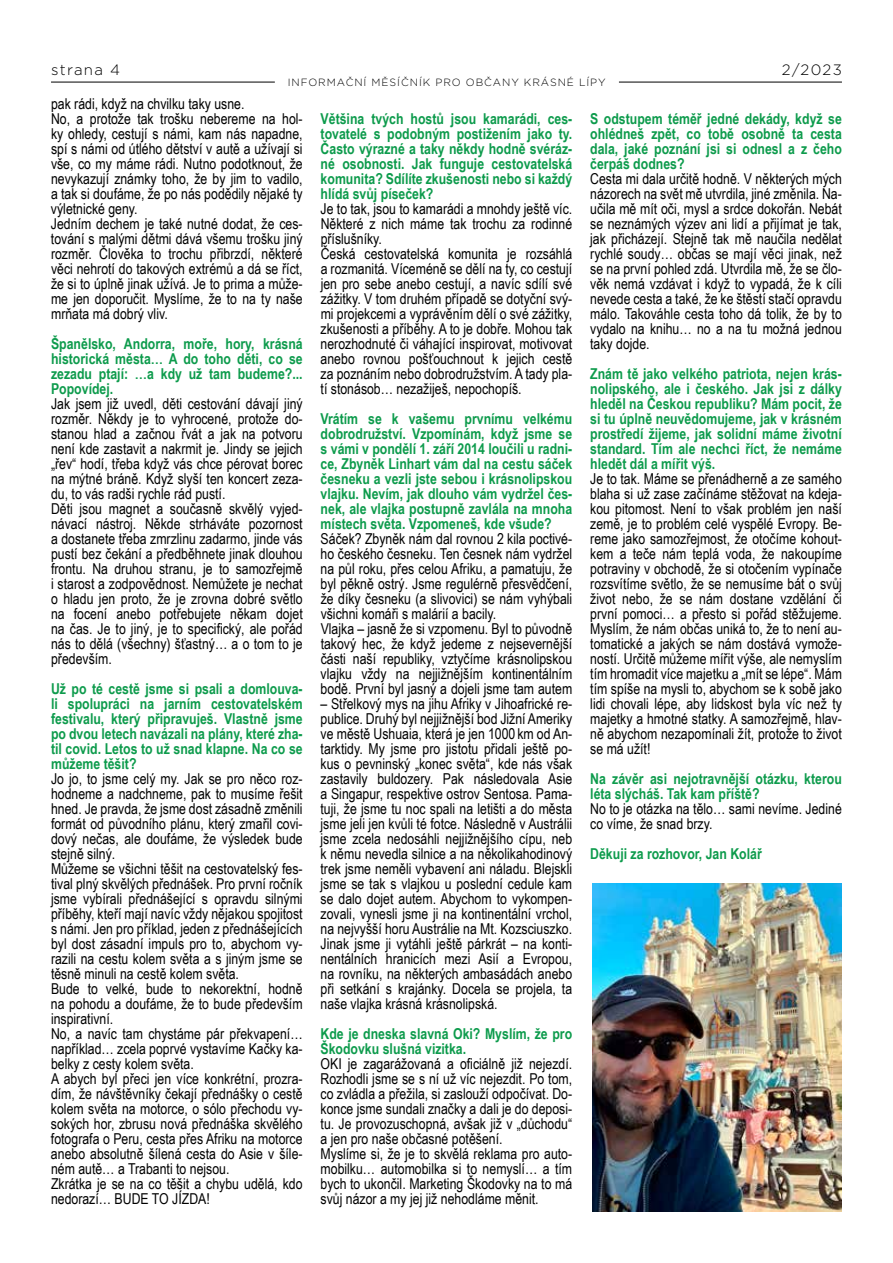
<style>
.page{position:relative;width:893px;height:1263px;background:#fff}
.page>*{position:absolute;margin:0;border:0;box-sizing:border-box;transform-origin:0 0}
.t1{font:15px/15px "Arial Narrow";color:#000}
.t2{font:700 15px/15px "Arial Narrow";color:#0d9b4c;text-align:justify}
.t3{font:300 15px "Gotham Light CE";letter-spacing:.09em;color:#000}
.t4{font:300 10.5px "Gotham Light CE";letter-spacing:.09em;color:#000}
</style>
<div class="page">
<hr style="left:51px;top:82px;width:224px;height:1px;background:#000">
<hr style="left:619px;top:82px;width:223px;height:1px;background:#000">
<img style="left:592px;top:883px;width:250px;height:329px">
<p class="t3" style="left:51px;top:61px;width:71px">strana 4</p>
<p class="t3" style="left:782px;top:61px;width:62px">2/2023</p>
<p class="t4" style="left:288px;top:76px;width:319px">INFORMAČNÍ MĚSÍČNÍK PRO OBČANY KRÁSNÉ LÍPY</p>
<p class="t1" style="left:51px;top:95px;width:253px">pak rádi, když na chvilku taky usne.<br>No, a protože tak trošku nebereme na hol&shy;ky ohledy, cestují s námi, kam nás napadne, spí s námi od útlého dětství v autě a užívají si vše, co my máme rádi. Nutno podotknout, že nevykazují známky toho, že by jim to vadilo, a tak si doufáme, že po nás podědily nějaké ty výletnické geny.<br>Jedním dechem je také nutné dodat, že ces&shy;tování s malými dětmi dává všemu trošku jiný rozměr. Člověka to trochu přibrzdí, některé věci nehrotí do takových extrémů a dá se říct, že si to úplně jinak užívá. Je to prima a může&shy;me jen doporučit. Myslíme, že to na ty naše mrňata má dobrý vliv.</p>
<p class="t2" style="left:51px;top:335px;width:253px">Španělsko, Andorra, moře, hory, krásná historická města… A do toho děti, co se zezadu ptají: …a kdy už tam budeme?...<br>Popovídej.</p>
<p class="t1" style="left:51px;top:395px;width:253px">Jak jsem již uvedl, děti cestování dávají jiný rozměr. Někdy je to vyhrocené, protože do&shy;stanou hlad a začnou řvát a jak na potvoru není kde zastavit a nakrmit je. Jindy se jejich „řev“ hodí, třeba když vás chce pérovat borec na mýtné bráně. Když slyší ten koncert zeza&shy;du, to vás radši rychle rád pustí.<br>Děti jsou magnet a současně skvělý vyjed&shy;návací nástroj. Někde strháváte pozornost a dostanete třeba zmrzlinu zadarmo, jinde vás pustí bez čekání a předběhnete jinak dlouhou frontu. Na druhou stranu, je to samozřejmě i starost a zodpovědnost. Nemůžete je nechat o hladu jen proto, že je zrovna dobré světlo na focení anebo potřebujete někam dojet na čas. Je to jiný, je to specifický, ale pořád nás to dělá (všechny) šťastný… a o tom to je především.</p>
<p class="t2" style="left:51px;top:680px;width:253px">Už po té cestě jsme si psali a domlouva&shy;li spolupráci na jarním cestovatelském festivalu, který připravuješ. Vlastně jsme po dvou letech navázali na plány, které zha&shy;til covid. Letos to už snad klapne. Na co se můžeme těšit?</p>
<p class="t1" style="left:51px;top:770px;width:253px">Jo jo, to jsme celý my. Jak se pro něco roz&shy;hodneme a nadchneme, pak to musíme řešit hned. Je pravda, že jsme dost zásadně změnili formát od původního plánu, který zmařil covi&shy;dový nečas, ale doufáme, že výsledek bude stejně silný.<br>Můžeme se všichni těšit na cestovatelský fes&shy;tival plný skvělých přednášek. Pro první ročník jsme vybírali přednášející s opravdu silnými příběhy, kteří mají navíc vždy nějakou spojitost s námi. Jen pro příklad, jeden z přednášejících byl dost zásadní impuls pro to, abychom vy&shy;razili na cestu kolem světa a s jiným jsme se těsně minuli na cestě kolem světa.<br>Bude to velké, bude to nekorektní, hodně na pohodu a doufáme, že to bude především inspirativní.<br>No, a navíc tam chystáme pár překvapení… například… zcela poprvé vystavíme Kačky ka&shy;belky z cesty kolem světa.<br>A abych byl přeci jen více konkrétní, prozra&shy;dím, že návštěvníky čekají přednášky o cestě kolem světa na motorce, o sólo přechodu vy&shy;sokých hor, zbrusu nová přednáška skvělého fotografa o Peru, cesta přes Afriku na motorce anebo absolutně šílená cesta do Asie v šíle&shy;ném autě… a Trabanti to nejsou.<br>Zkrátka je se na co těšit a chybu udělá, kdo nedorazí… BUDE TO JÍZDA!</p>
<p class="t2" style="left:321px;top:110px;width:253px">Většina tvých hostů jsou kamarádi, ces&shy;tovatelé s podobným postižením jako ty.<br>Často výrazné a taky někdy hodně svéráz&shy;né osobnosti. Jak funguje cestovatelská komunita? Sdílíte zkušenosti nebo si každý hlídá svůj píseček?</p>
<p class="t1" style="left:321px;top:200px;width:253px">Je to tak, jsou to kamarádi a mnohdy ještě víc.<br>Některé z nich máme tak trochu za rodinné příslušníky.<br>Česká cestovatelská komunita je rozsáhlá a rozmanitá. Víceméně se dělí na ty, co cestují jen pro sebe anebo cestují, a navíc sdílí své zážitky. V tom druhém případě se dotyční svý&shy;mi projekcemi a vyprávěním dělí o své zážitky, zkušenosti a příběhy. A to je dobře. Mohou tak nerozhodnuté či váhající inspirovat, motivovat anebo rovnou pošťouchnout k jejich cestě za poznáním nebo dobrodružstvím. A tady pla&shy;tí stonásob… nezažiješ, nepochopíš.</p>
<p class="t2" style="left:321px;top:410px;width:253px">Vrátím se k vašemu prvnímu velkému dobrodružství. Vzpomínám, když jsme se s vámi v pondělí 1. září 2014 loučili u radni&shy;ce, Zbyněk Linhart vám dal na cestu sáček česneku a vezli jste sebou i krásnolipskou vlajku. Nevím, jak dlouho vám vydržel čes&shy;nek, ale vlajka postupně zavlála na mnoha místech světa. Vzpomeneš, kde všude?</p>
<p class="t1" style="left:321px;top:530px;width:253px">Sáček? Zbyněk nám dal rovnou 2 kila poctivé&shy;ho českého česneku. Ten česnek nám vydržel na půl roku, přes celou Afriku, a pamatuju, že byl pěkně ostrý. Jsme regulérně přesvědčení, že díky česneku (a slivovici) se nám vyhýbali všichni komáři s malárií a bacily.<br>Vlajka – jasně že si vzpomenu. Byl to původně takový hec, že když jedeme z nejsevernější části naší republiky, vztyčíme krásnolipskou vlajku vždy na nejjižnějším kontinentálním bodě. První byl jasný a dojeli jsme tam autem</p>
<p class="t1" style="left:321px;top:695px;width:253px;text-align:justify">– Střelkový mys na jihu Afriky v Jihoafrické re&shy;publice. Druhý byl nejjižnější bod Jižní Ameriky ve městě Ushuaia, která je jen 1000 km od An&shy;tarktidy. My jsme pro jistotu přidali ještě po&shy;kus o pevninský „konec světa“, kde nás však zastavily buldozery. Pak následovala Asie a Singapur, respektive ostrov Sentosa. Pama&shy;tuji, že jsme tu noc spali na letišti a do města jsme jeli jen kvůli té fotce. Následně v Austrálii jsme zcela nedosáhli nejjižnějšího cípu, neb k němu nevedla silnice a na několikahodinový trek jsme neměli vybavení ani náladu. Blejskli jsme se tak s vlajkou u poslední cedule kam se dalo dojet autem. Abychom to vykompen&shy;zovali, vynesli jsme ji na kontinentální vrchol, na nejvyšší horu Austrálie na Mt. Kozsciuszko.<br>Jinak jsme ji vytáhli ještě párkrát – na konti&shy;nentálních hranicích mezi Asií a Evropou, na rovníku, na některých ambasádách anebo při setkání s krajánky. Docela se projela, ta naše vlajka krásná krásnolipská.</p>
<p class="t2" style="left:321px;top:1025px;width:253px">Kde je dneska slavná Oki? Myslím, že pro<br>Škodovku slušná vizitka.</p>
<p class="t1" style="left:321px;top:1055px;width:253px">OKI je zagarážovaná a oficiálně již nejezdí.<br>Rozhodli jsme se s ní už víc nejezdit. Po tom, co zvládla a přežila, si zaslouží odpočívat. Do&shy;konce jsme sundali značky a dali je do deposi&shy;tu. Je provozuschopná, avšak již v „důchodu“ a jen pro naše občasné potěšení.<br>Myslíme si, že je to skvělá reklama pro auto&shy;mobilku… automobilka si to nemyslí… a tím bych to ukončil. Marketing Škodovky na to má svůj názor a my jej již nehodláme měnit.</p>
<p class="t2" style="left:590px;top:110px;width:253px">S odstupem téměř jedné dekády, když se ohlédneš zpět, co tobě osobně ta cesta dala, jaké poznání jsi si odnesl a z čeho čerpáš dodnes?</p>
<p class="t1" style="left:590px;top:170px;width:253px;text-align:justify">Cesta mi dala určitě hodně. V některých mých názorech na svět mě utvrdila, jiné změnila. Na&shy;učila mě mít oči, mysl a srdce dokořán. Nebát se neznámých výzev ani lidí a přijímat je tak, jak přicházejí. Stejně tak mě naučila nedělat rychlé soudy… občas se mají věci jinak, než se na první pohled zdá. Utvrdila mě, že se člo&shy;věk nemá vzdávat i když to vypadá, že k cíli nevede cesta a také, že ke štěstí stačí opravdu málo. Takováhle cesta toho dá tolik, že by to vydalo na knihu… no a na tu možná jednou taky dojde.</p>
<p class="t2" style="left:590px;top:365px;width:253px">Znám tě jako velkého patriota, nejen krás&shy;nolipského, ale i českého. Jak jsi z dálky hleděl na Českou republiku? Mám pocit, že si tu úplně neuvědomujeme, jak v krásném prostředí žijeme, jak solidní máme životní standard. Tím ale nechci říct, že nemáme hledět dál a mířit výš.</p>
<p class="t1" style="left:590px;top:470px;width:253px;text-align:justify">Je to tak. Máme se přenádherně a ze samého blaha si už zase začínáme stěžovat na kdeja&shy;kou pitomost. Není to však problém jen naší země, je to problém celé vyspělé Evropy. Be&shy;reme jako samozřejmost, že otočíme kohout&shy;kem a teče nám teplá voda, že nakoupíme potraviny v obchodě, že si otočením vypínače rozsvítíme světlo, že se nemusíme bát o svůj život nebo, že se nám dostane vzdělání či první pomoci… a přesto si pořád stěžujeme.<br>Myslím, že nám občas uniká to, že to není au&shy;tomatické a jakých se nám dostává vymože&shy;ností. Určitě můžeme mířit výše, ale nemyslím tím hromadit více majetku a „mít se lépe“. Mám tím spíše na mysli to, abychom se k sobě jako lidi chovali lépe, aby lidskost byla víc než ty majetky a hmotné statky. A samozřejmě, hlav&shy;ně abychom nezapomínali žít, protože to život se má užít!</p>
<p class="t2" style="left:590px;top:770px;width:253px">Na závěr asi nejotravnější otázku, kterou léta slýcháš. Tak kam příště?</p>
<p class="t1" style="left:590px;top:800px;width:253px">No to je otázka na tělo… sami nevíme. Jediné co víme, že snad brzy.</p>
<p class="t2" style="left:590px;top:845px;width:173px">Děkuji za rozhovor, Jan Kolář</p>
</div>
